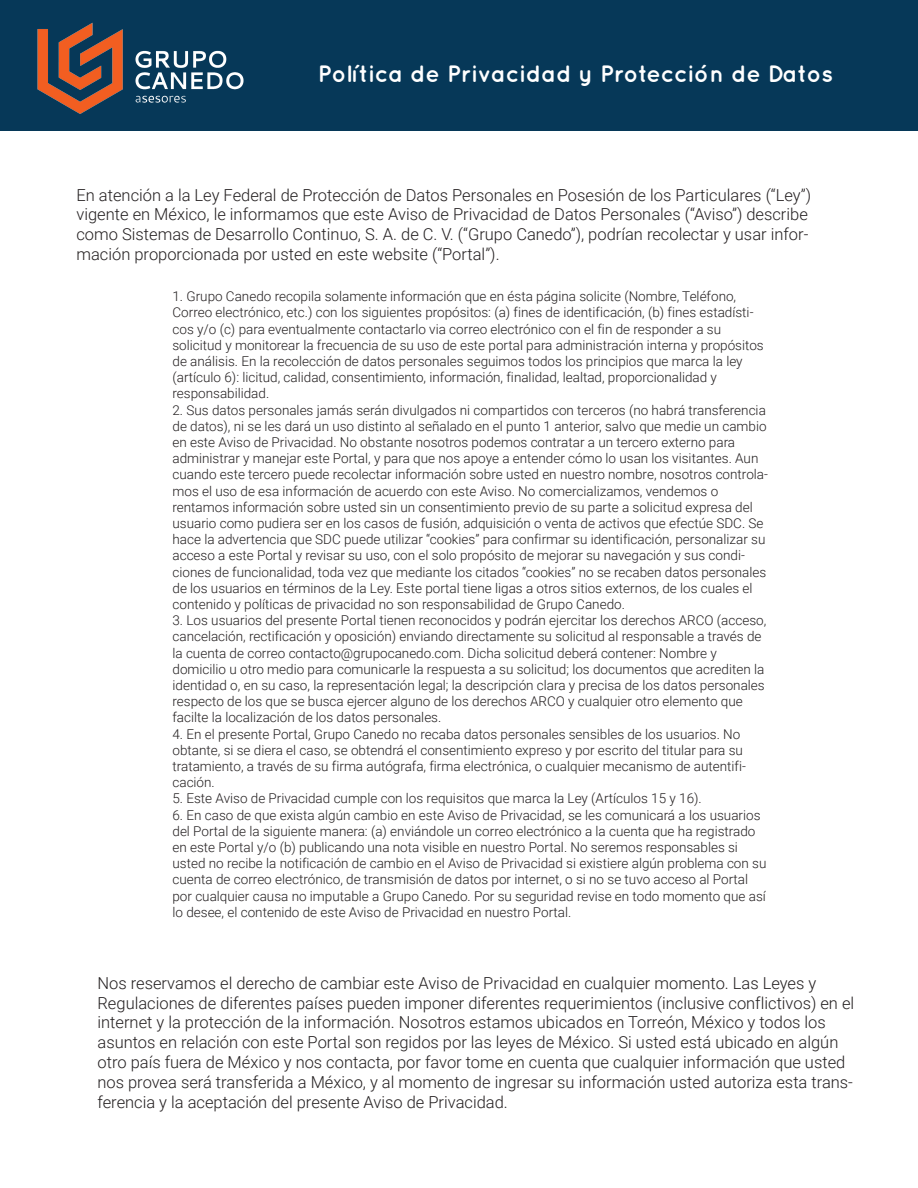
<style>
.page{position:relative;width:918px;height:1188px;background:#fff}
.page>*{position:absolute;margin:0;border:0;box-sizing:border-box;transform-origin:0 0}
.t1{font:700 23.7px "Quicksand";color:#fff}
.t2{font:300 16.5px/19.8px "Roboto";color:#231f20}
.t3{font:300 13.5px/16.2px "Roboto";color:#231f20}
</style>
<div class="page">
<div style="left:0;top:0;width:918px;height:130px;background:#063858"></div>
<img style="left:37px;top:22px;width:207px;height:92px">
<h1 class="t1" style="left:318px;top:59px;width:517px">Política de Privacidad y Protección de Datos</h1>
<p class="t2" style="left:76px;top:184px;width:736px">En atención a la Ley Federal de Protección de Datos Personales en Posesión de los Particulares (“Ley”) vigente en México, le informamos que este Aviso de Privacidad de Datos Personales (“Aviso”) describe como Sistemas de Desarrollo Continuo, S. A. de C. V. (“Grupo Canedo”), podrían recolectar y usar infor&shy;mación proporcionada por usted en este website (“Portal”).</p>
<p class="t3" style="left:172px;top:288px;width:593px">1. Grupo Canedo recopila solamente información que en ésta página solicite (Nombre, Teléfono, Correo electrónico, etc.) con los siguientes propósitos: (a) fines de identificación, (b) fines estadísti&shy;cos y/o (c) para eventualmente contactarlo via correo electrónico con el fin de responder a su solicitud y monitorear la frecuencia de su uso de este portal para administración interna y propósitos de análisis. En la recolección de datos personales seguimos todos los principios que marca la ley (artículo 6): licitud, calidad, consentimiento, información, finalidad, lealtad, proporcionalidad y responsabilidad.</p>
<p class="t3" style="left:172px;top:401px;width:597px">2. Sus datos personales jamás serán divulgados ni compartidos con terceros (no habrá transferencia de datos), ni se les dará un uso distinto al señalado en el punto 1 anterior, salvo que medie un cambio en este Aviso de Privacidad. No obstante nosotros podemos contratar a un tercero externo para administrar y manejar este Portal, y para que nos apoye a entender cómo lo usan los visitantes. Aun cuando este tercero puede recolectar información sobre usted en nuestro nombre, nosotros controla&shy;mos el uso de esa información de acuerdo con este Aviso. No comercializamos, vendemos o rentamos información sobre usted sin un consentimiento previo de su parte a solicitud expresa del usuario como pudiera ser en los casos de fusión, adquisición o venta de activos que efectúe SDC. Se hace la advertencia que SDC puede utilizar “cookies” para confirmar su identificación, personalizar su acceso a este Portal y revisar su uso, con el solo propósito de mejorar su navegación y sus condi&shy;ciones de funcionalidad, toda vez que mediante los citados “cookies” no se recaben datos personales de los usuarios en términos de la Ley. Este portal tiene ligas a otros sitios externos, de los cuales el contenido y políticas de privacidad no son responsabilidad de Grupo Canedo.</p>
<p class="t3" style="left:172px;top:612px;width:595px">3. Los usuarios del presente Portal tienen reconocidos y podrán ejercitar los derechos ARCO (acceso, cancelación, rectificación y oposición) enviando directamente su solicitud al responsable a través de la cuenta de correo contacto@grupocanedo.com. Dicha solicitud deberá contener: Nombre y domicilio u otro medio para comunicarle la respuesta a su solicitud; los documentos que acrediten la identidad o, en su caso, la representación legal; la descripción clara y precisa de los datos personales respecto de los que se busca ejercer alguno de los derechos ARCO y cualquier otro elemento que facilte la localización de los datos personales.</p>
<p class="t3" style="left:172px;top:725px;width:575px">4. En el presente Portal, Grupo Canedo no recaba datos personales sensibles de los usuarios. No obtante, si se diera el caso, se obtendrá el consentimiento expreso y por escrito del titular para su tratamiento, a través de su firma autógrafa, firma electrónica, o cualquier mecanismo de autentifi&shy;cación.</p>
<p class="t3" style="left:172px;top:790px;width:531px">5. Este Aviso de Privacidad cumple con los requisitos que marca la Ley (Artículos 15 y 16).</p>
<p class="t3" style="left:172px;top:806px;width:595px">6. En caso de que exista algún cambio en este Aviso de Privacidad, se les comunicará a los usuarios del Portal de la siguiente manera: (a) enviándole un correo electrónico a la cuenta que ha registrado en este Portal y/o (b) publicando una nota visible en nuestro Portal. No seremos responsables si usted no recibe la notificación de cambio en el Aviso de Privacidad si existiere algún problema con su cuenta de correo electrónico, de transmisión de datos por internet, o si no se tuvo acceso al Portal por cualquier causa no imputable a Grupo Canedo. Por su seguridad revise en todo momento que así lo desee, el contenido de este Aviso de Privacidad en nuestro Portal.</p>
<p class="t2" style="left:98px;top:973px;width:758px">Nos reservamos el derecho de cambiar este Aviso de Privacidad en cualquier momento. Las Leyes y Regulaciones de diferentes países pueden imponer diferentes requerimientos (inclusive conflictivos) en el internet y la protección de la información. Nosotros estamos ubicados en Torreón, México y todos los asuntos en relación con este Portal son regidos por las leyes de México. Si usted está ubicado en algún otro país fuera de México y nos contacta, por favor tome en cuenta que cualquier información que usted nos provea será transferida a México, y al momento de ingresar su información usted autoriza esta trans&shy;ferencia y la aceptación del presente Aviso de Privacidad.</p>
</div>
